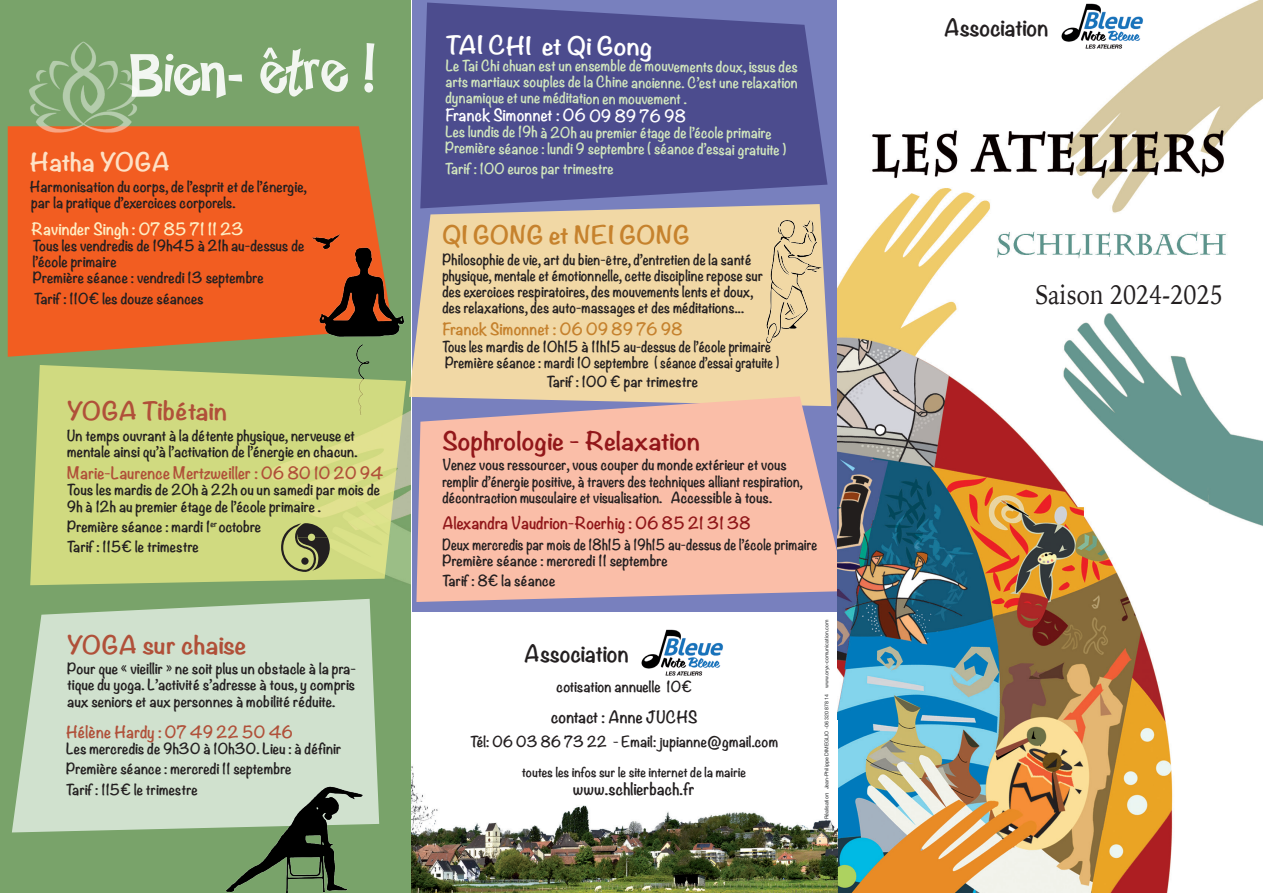
<style>
.page{position:relative;width:1263px;height:893px;background:#fff}
.page>*{position:absolute;margin:0;border:0;box-sizing:border-box;transform-origin:0 0}
.t1{font:66px "Happy Sans";color:#fff;scale:.9 1}
.t2{font:27px "Iowan Old Style";color:#231f20;scale:.87 1}
.t3{font:700 22.5px "Noteworthy";color:#b05039;scale:1.1 1}
.t4{font:700 22.5px "Noteworthy";color:#92171a;scale:1.1 1}
.t5{font:700 22.5px "Noteworthy";color:#c6822d;scale:1.1 1}
.t6{font:700 22.5px "Noteworthy";letter-spacing:-.005em;color:#fff;scale:1.1 1}
.t7{font:700 22.5px "Noteworthy";color:#fee1c5;scale:1.1 1}
.t8{font:700 21px "Noteworthy";letter-spacing:-.005em;color:#231f20}
.t9{font:700 15px "Noteworthy";color:#b05039}
.t10{font:700 15px "Noteworthy";color:#901619}
.t11{font:700 15px "Noteworthy";color:#231f20}
.t12{font:700 15px "Noteworthy";letter-spacing:-.01em;color:#fff}
.t13{font:700 15px "Noteworthy";color:#c5812d}
.t14{font:700 15px "Noteworthy";color:#feeec4}
.t15{font:700 13.5px/16.2px "Noteworthy";color:#231f20}
.t16{font:700 13.5px/16px "Noteworthy";letter-spacing:-.01em;color:#d1e6bd;text-align:justify}
.t17{font:700 13.5px/16.2px "Noteworthy";color:#231f20;scale:.96 1}
.t18{font:700 13.5px "Noteworthy";color:#231f20;scale:.93 1}
.t19{font:700 13.5px "Noteworthy";color:#231f20;scale:.95 1}
.t20{font:700 13.5px "Noteworthy";color:#231f20;scale:.92 1}
.t21{font:700 12px "Noteworthy";letter-spacing:-.01em;color:#231f20}
.t22{font:5.25px "Helvetica Neue";color:#2b2d2f}
</style>
<div class="page">
<div style="left:0;top:0;width:411px;height:893px;background:#79a36a"></div>
<svg style="left:8px;top:126px;width:385px;height:231px;fill:#f25d21"></svg>
<div style="left:412px;top:0;width:426px;height:893px;background:#7880be"></div>
<div style="left:412px;top:612px;width:425px;height:281px;background:#fff"></div>
<img style="left:312px;top:234px;width:99px;height:190px">
<svg style="left:30px;top:365px;width:376px;height:220px;fill:#d0da80"></svg>
<svg style="left:12px;top:599px;width:367px;height:233px;fill:#d0e1ce"></svg>
<div style="left:409px;top:204px;width:422px;height:202px;background:#f1d8a5"></div>
<svg style="left:420px;top:3px;width:407px;height:205px;fill:#4c4c8e"></svg>
<svg style="left:281px;top:523px;width:49px;height:49px"></svg>
<img style="left:750px;top:205px;width:74px;height:141px">
<img style="left:222px;top:774px;width:151px;height:119px">
<img style="left:20px;top:30px;width:126px;height:113px">
<svg style="left:416px;top:396px;width:422px;height:206px;fill:#fabea8"></svg>
<img style="left:838px;top:0;width:425px;height:893px">
<img style="left:641px;top:629px;width:82px;height:47px">
<img style="left:1058px;top:2px;width:86px;height:48px">
<img style="left:412px;top:766px;width:425px;height:127px">
<h1 class="t1" style="left:129px;top:35px;width:276px;rotate:-1deg">Bien- être !</h1>
<p class="t7" style="left:30px;top:142px;width:129px">Hatha YOGA</p>
<p class="t15" style="left:30px;top:178px;width:278px">Harmonisation du corps, de l’esprit et de l’énergie, par la pratique d’exercices corporels.</p>
<p class="t14" style="left:31px;top:215px;width:214px">Ravinder Singh : 07 85 71 11 23</p>
<p class="t15" style="left:33px;top:237px;width:273px">Tous les vendredis de 19h45 à 21h au-dessus de l’école primaire</p>
<p class="t15" style="left:33px;top:269px;width:233px">Première séance : vendredi 13 septembre</p>
<p class="t15" style="left:34px;top:290px;width:171px">Tarif : 110€ les douze séances</p>
<p class="t3" style="left:67px;top:391px;width:147px">YOGA Tibétain</p>
<p class="t15" style="left:67px;top:427px;width:292px">Un temps ouvrant à la détente physique, nerveuse et mentale ainsi qu’à l’activation de l’énergie en chacun.</p>
<p class="t9" style="left:67px;top:460px;width:318px">Marie-Laurence Mertzweiller : 06 80 10 20 94</p>
<p class="t15" style="left:67px;top:481px;width:315px">Tous les mardis de 20h à 22h ou un samedi par mois de<br>9h à 12h au premier étage de l’école primaire .</p>
<p class="t15" style="left:67px;top:518px;width:196px">Première séance : mardi 1<sup>er</sup> octobre</p>
<p class="t15" style="left:67px;top:538px;width:133px">Tarif : 115€ le trimestre</p>
<p class="t3" style="left:67px;top:625px;width:165px">YOGA sur chaise</p>
<p class="t15" style="left:67px;top:660px;width:291px;text-align:justify">Pour que « vieillir » ne soit plus un obstacle à la pra&shy;tique du yoga. L’activité s’adresse à tous, y compris aux seniors et aux personnes à mobilité réduite.</p>
<p class="t9" style="left:66px;top:718px;width:229px">Hélène Hardy : 07 49 22 50 46</p>
<p class="t15" style="left:66px;top:740px;width:277px">Les mercredis de 9h30 à 10h30. Lieu : à définir</p>
<p class="t15" style="left:66px;top:760px;width:227px">Première séance : mercredi 11 septembre</p>
<p class="t15" style="left:66px;top:781px;width:133px">Tarif : 115€ le trimestre</p>
<p class="t6" style="left:446px;top:26px;width:190px">TAI CHI et Qi Gong</p>
<p class="t16" style="left:445px;top:57px;width:354px">Le Tai Chi chuan est un ensemble de mouvements doux, issus des arts martiaux souples de la Chine ancienne. C’est une relaxation dynamique et une méditation en mouvement .</p>
<p class="t12" style="left:445px;top:102px;width:242px">Franck Simonnet : 06 09 89 76 98</p>
<p class="t16" style="left:445px;top:124px;width:328px">Les lundis de 19h à 20h au premier étage de l’école primaire</p>
<p class="t16" style="left:445px;top:140px;width:343px">Première séance : lundi 9 septembre ( séance d’essai gratuite )</p>
<p class="t16" style="left:445px;top:160px;width:170px">Tarif : 100 euros par trimestre</p>
<p class="t5" style="left:442px;top:215px;width:227px">QI GONG et NEI GONG</p>
<p class="t17" style="left:442px;top:251px;width:336px">Philosophie de vie, art du bien-être, d’entretien de la santé physique, mentale et émotionnelle, cette discipline repose sur</p>
<p class="t17" style="left:442px;top:283px;width:325px">des exercices respiratoires, des mouvements lents et doux,</p>
<p class="t17" style="left:442px;top:299px;width:316px">des relaxations, des auto-massages et des méditations...</p>
<p class="t13" style="left:442px;top:316px;width:242px">Franck Simonnet : 06 09 89 76 98</p>
<p class="t20" style="left:442px;top:334px;width:359px">Tous les mardis de 10h15 à 11h15 au-dessus de l’école primaire</p>
<p class="t19" style="left:445px;top:350px;width:353px">Première séance : mardi 10 septembre ( séance d’essai gratuite )</p>
<p class="t15" style="left:547px;top:373px;width:153px">Tarif : 100 € par trimestre</p>
<p class="t4" style="left:442px;top:421px;width:236px">Sophrologie - Relaxation</p>
<p class="t15" style="left:442px;top:456px;width:362px">Venez vous ressourcer, vous couper du monde extérieur et vous remplir d’énergie positive, à travers des techniques alliant respiration, décontraction musculaire et visualisation. Accessible à tous.</p>
<p class="t10" style="left:442px;top:510px;width:310px">Alexandra Vaudrion-Roerhig : 06 85 21 31 38</p>
<p class="t18" style="left:442px;top:532px;width:405px">Deux mercredis par mois de 18h15 à 19h15 au-dessus de l’école primaire</p>
<p class="t15" style="left:442px;top:552px;width:227px">Première séance : mercredi 11 septembre</p>
<p class="t15" style="left:442px;top:572px;width:115px">Tarif : 8€ la séance</p>
<p class="t8" style="left:524px;top:635px;width:106px">Association</p>
<p class="t15" style="left:557px;top:678px;width:137px">cotisation annuelle 10€</p>
<p class="t11" style="left:551px;top:703px;width:148px">contact : Anne JUCHS</p>
<p class="t15" style="left:470px;top:733px;width:309px">Tél: 06 03 86 73 22 - Email: jupianne@gmail.com</p>
<p class="t21" style="left:522px;top:762px;width:226px">toutes les infos sur le site internet de la mairie</p>
<p class="t11" style="left:573px;top:776px;width:123px">www.schlierbach.fr</p>
<p class="t22" style="left:823px;top:819px;width:201px;rotate:-90deg">Réalisation: Jean-Philippe DIMEGLIO -06 320 878 14 www.oryx-comunication.com</p>
<p class="t8" style="left:944px;top:9px;width:106px">Association</p>
<p class="t2" style="left:1035px;top:271px;width:217px">Saison 2024-2025</p>
</div>
